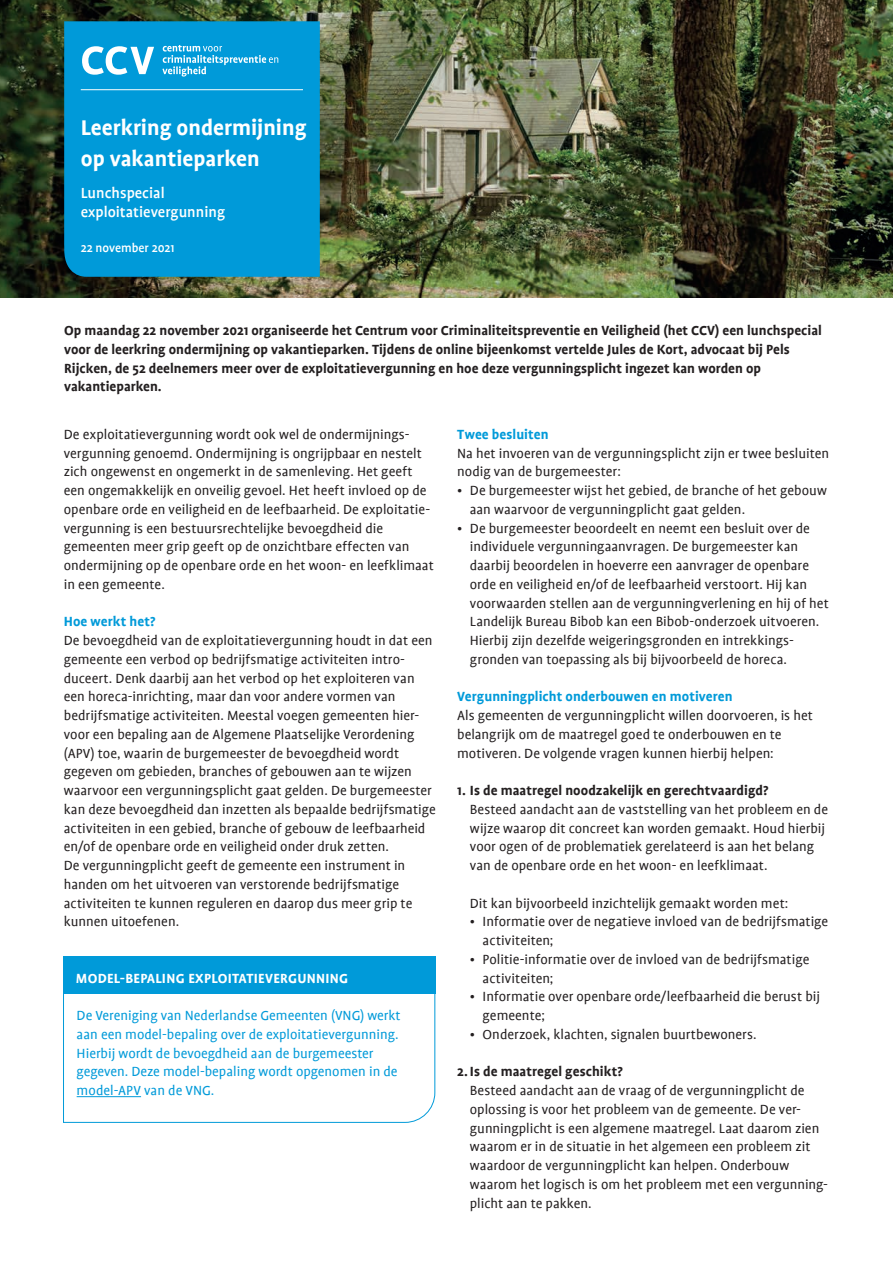
<style>
.page{position:relative;width:893px;height:1263px;background:#fff}
.page>*{position:absolute;margin:0;border:0;box-sizing:border-box;transform-origin:0 0}
.t1{font:700 24px/31.5px "Profile";color:#fff}
.t2{font:500 16.5px/18.8px "Profile";color:#fff}
.t3{font:15px/18.8px "Profile";color:#231f20}
.t4{font:700 15px/18.8px "Profile";color:#231f20}
.t5{font:15px/18.8px "Profile";color:#009ad9}
.t6{font:700 15px "Profile";letter-spacing:.005em;color:#009ad9}
.t7{font:700 15px "Profile";letter-spacing:.02em;color:#fff}
.t8{font:500 13.5px "Profile";color:#fff}
</style>
<div class="page">
<img style="left:0;top:0;width:893px;height:298px">
<div style="left:64px;top:21px;width:256px;height:256px;background:#009ad9"></div>
<svg style="left:82px;top:46px;width:72px;height:29px"></svg>
<svg style="left:162px;top:45px;width:116px;height:32px;background:#2cabdf"></svg>
<hr style="left:81px;top:89px;width:222px;height:1px;background:#fff">
<svg style="left:63px;top:961px;width:373px;height:162px"></svg>
<div style="left:63px;top:956px;width:372px;height:38px;background:#009ad9"></div>
<h1 class="t1" style="left:81px;top:111px;width:227px">Leerkring ondermijning op vakantieparken</h1>
<p class="t2" style="left:81px;top:184px;width:146px">Lunchspecial exploitatievergunning</p>
<p class="t8" style="left:81px;top:241px;width:95px">22 november 2021</p>
<p class="t4" style="left:64px;top:321px;width:759px">Op maandag 22 november 2021 organiseerde het Centrum voor Criminaliteitspreventie en Veiligheid (het CCV) een lunchspecial voor de leerkring ondermijning op vakantieparken. Tijdens de online bijeenkomst vertelde Jules de Kort, advocaat bij Pels Rijcken, de 52 deelnemers meer over de exploitatievergunning en hoe deze vergunningsplicht ingezet kan worden op vakantieparken.</p>
<p class="t6" style="left:457px;top:426px;width:93px">Twee besluiten</p>
<p class="t3" style="left:457px;top:444px;width:373px">Na het invoeren van de vergunningsplicht zijn er twee besluiten nodig van de burgemeester:</p>
<p class="t3" style="left:470px;top:481px;width:359px;text-indent:-13px">• De burgemeester wijst het gebied, de branche of het gebouw aan waarvoor de vergunningplicht gaat gelden.</p>
<p class="t3" style="left:470px;top:519px;width:360px;text-indent:-13px">• De burgemeester beoordeelt en neemt een besluit over de individuele vergunningaanvragen. De burgemeester kan daarbij beoordelen in hoeverre een aanvrager de openbare orde en veiligheid en/of de leefbaarheid verstoort. Hij kan voorwaarden stellen aan de vergunningverlening en hij of het Landelijk Bureau Bibob kan een Bibob-onderzoek uitvoeren.<br>Hierbij zijn dezelfde weigeringsgronden en intrekkings&shy;gronden van toepassing als bij bijvoorbeeld de horeca.</p>
<p class="t6" style="left:457px;top:689px;width:277px">Vergunningplicht onderbouwen en motiveren</p>
<p class="t3" style="left:457px;top:706px;width:357px">Als gemeenten de vergunningplicht willen doorvoeren, is het belangrijk om de maatregel goed te onderbouwen en te motiveren. De volgende vragen kunnen hierbij helpen:</p>
<p class="t4" style="left:457px;top:781px;width:313px">1. Is de maatregel noodzakelijk en gerechtvaardigd?</p>
<p class="t3" style="left:470px;top:800px;width:360px">Besteed aandacht aan de vaststelling van het probleem en de wijze waarop dit concreet kan worden gemaakt. Houd hierbij voor ogen of de problematiek gerelateerd is aan het belang van de openbare orde en het woon- en leefklimaat.</p>
<p class="t3" style="left:470px;top:894px;width:320px">Dit kan bijvoorbeeld inzichtelijk gemaakt worden met:</p>
<p class="t3" style="left:483px;top:912px;width:347px;text-indent:-13px">• Informatie over de negatieve invloed van de bedrijfsmatige activiteiten;</p>
<p class="t3" style="left:483px;top:950px;width:328px;text-indent:-13px">• Politie-informatie over de invloed van de bedrijfsmatige activiteiten;</p>
<p class="t3" style="left:483px;top:987px;width:339px;text-indent:-13px">• Informatie over openbare orde/leefbaarheid die berust bij gemeente;</p>
<p class="t3" style="left:470px;top:1025px;width:288px">• Onderzoek, klachten, signalen buurtbewoners.</p>
<p class="t4" style="left:457px;top:1062px;width:167px">2.Is de maatregel geschikt?</p>
<p class="t3" style="left:470px;top:1081px;width:360px">Besteed aandacht aan de vraag of de vergunningplicht de oplossing is voor het probleem van de gemeente. De ver-- gunningplicht is een algemene maatregel. Laat daarom zien waarom er in de situatie in het algemeen een probleem zit waardoor de vergunningplicht kan helpen. Onderbouw waarom het logisch is om het probleem met een vergunning&shy;plicht aan te pakken.</p>
<p class="t3" style="left:64px;top:425px;width:372px">De exploitatievergunning wordt ook wel de ondermijnings&shy;vergunning genoemd. Ondermijning is ongrijpbaar en nestelt zich ongewenst en ongemerkt in de samenleving. Het geeft een ongemakkelijk en onveilig gevoel. Het heeft invloed op de openbare orde en veiligheid en de leefbaarheid. De exploitatie&shy;vergunning is een bestuursrechtelijke bevoegdheid die gemeenten meer grip geeft op de onzichtbare effecten van ondermijning op de openbare orde en het woon- en leefklimaat in een gemeente.</p>
<p class="t6" style="left:64px;top:614px;width:93px">Hoe werkt het?</p>
<p class="t3" style="left:64px;top:631px;width:373px">De bevoegdheid van de exploitatievergunning houdt in dat een gemeente een verbod op bedrijfsmatige activiteiten intro&shy;duceert. Denk daarbij aan het verbod op het exploiteren van een horeca-inrichting, maar dan voor andere vormen van bedrijfsmatige activiteiten. Meestal voegen gemeenten hier-- voor een bepaling aan de Algemene Plaatselijke Verordening (APV) toe, waarin de burgemeester de bevoegdheid wordt gegeven om gebieden, branches of gebouwen aan te wijzen waarvoor een vergunningsplicht gaat gelden. De burgemeester kan deze bevoegdheid dan inzetten als bepaalde bedrijfsmatige activiteiten in een gebied, branche of gebouw de leefbaarheid en/of de openbare orde en veiligheid onder druk zetten.<br>De vergunningplicht geeft de gemeente een instrument in handen om het uitvoeren van verstorende bedrijfsmatige activiteiten te kunnen reguleren en daarop dus meer grip te kunnen uitoefenen.</p>
<p class="t7" style="left:76px;top:970px;width:274px">MODEL-BEPALING EXPLOITATIEVERGUNNING</p>
<p class="t5" style="left:77px;top:1006px;width:325px">De Vereniging van Nederlandse Gemeenten (VNG) werkt aan een model-bepaling over de exploitatievergunning.<br>Hierbij wordt de bevoegdheid aan de burgemeester gegeven. Deze model-bepaling wordt opgenomen in de model-APV van de VNG.</p>
</div>
